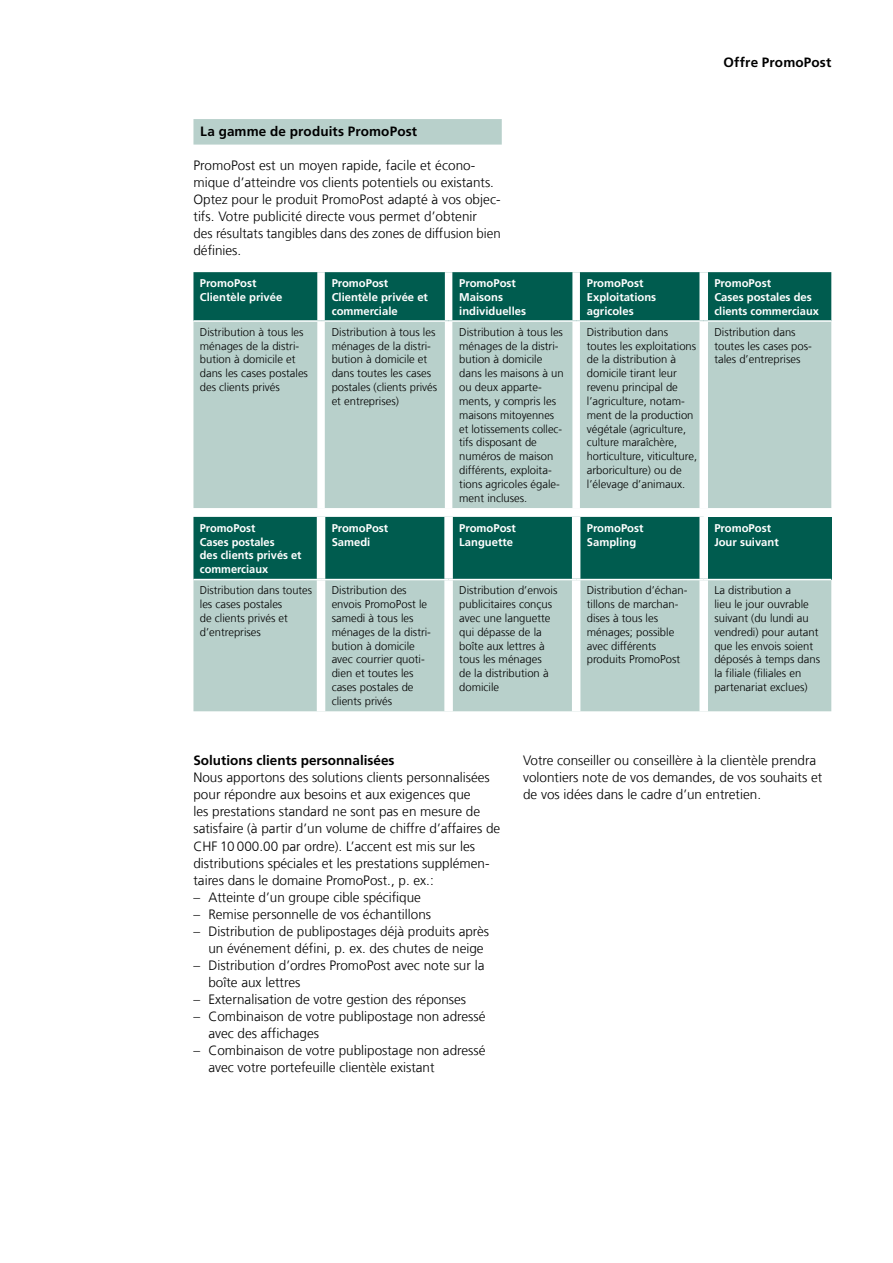
<style>
.page{position:relative;width:893px;height:1263px;background:#fff}
.page>*{position:absolute;margin:0;border:0;box-sizing:border-box;transform-origin:0 0}
.t1{font:300 13.5px/17px "Frutiger LT Com";color:#000}
.t2{font:700 13.5px "Frutiger LT Com";letter-spacing:.005em;color:#000}
.t3{font:300 11.25px/13.8px "Frutiger LT Com";color:#000}
.t4{font:700 11.25px/13.8px "Frutiger LT Com";color:#fff}
</style>
<div class="page">
<div style="left:193px;top:119px;width:309px;height:26px;background:#b8d0cb"></div>
<div style="left:193px;top:272px;width:638px;height:48px;background:#005c4f"></div>
<div style="left:193px;top:322px;width:638px;height:186px;background:#b8d0cb"></div>
<div style="left:317px;top:272px;width:8px;height:48px;background:#fff"></div>
<div style="left:445px;top:272px;width:7px;height:48px;background:#fff"></div>
<div style="left:572px;top:272px;width:8px;height:48px;background:#fff"></div>
<div style="left:317px;top:322px;width:8px;height:186px;background:#fff"></div>
<div style="left:445px;top:322px;width:7px;height:186px;background:#fff"></div>
<div style="left:572px;top:322px;width:8px;height:186px;background:#fff"></div>
<div style="left:699px;top:272px;width:9px;height:48px;background:#fff"></div>
<div style="left:699px;top:322px;width:9px;height:186px;background:#fff"></div>
<div style="left:193px;top:517px;width:506px;height:62px;background:#005c4f"></div>
<div style="left:704px;top:517px;width:127px;height:62px;background:#005c4f"></div>
<div style="left:193px;top:580px;width:638px;height:131px;background:#b8d0cb"></div>
<div style="left:317px;top:517px;width:8px;height:62px;background:#fff"></div>
<div style="left:444px;top:517px;width:9px;height:62px;background:#fff"></div>
<div style="left:572px;top:517px;width:8px;height:62px;background:#fff"></div>
<div style="left:317px;top:580px;width:8px;height:131px;background:#fff"></div>
<div style="left:444px;top:580px;width:9px;height:131px;background:#fff"></div>
<div style="left:572px;top:580px;width:8px;height:131px;background:#fff"></div>
<div style="left:699px;top:517px;width:9px;height:62px;background:#fff"></div>
<div style="left:699px;top:580px;width:9px;height:131px;background:#fff"></div>
<h2 class="t2" style="left:200px;top:123px;width:218px">La gamme de produits PromoPost</h2>
<p class="t1" style="left:193px;top:157px;width:309px">PromoPost est un moyen rapide, facile et écono&shy;mique d’atteindre vos clients potentiels ou existants.<br>Optez pour le produit PromoPost adapté à vos objec&shy;tifs. Votre publicité directe vous permet d’obtenir<br>des résultats tangibles dans des zones de diffusion bien définies.</p>
<p class="t2" style="left:723px;top:54px;width:109px">Offre PromoPost</p>
<p class="t4" style="left:200px;top:276px;width:84px">PromoPost<br>Clientèle privée</p>
<p class="t4" style="left:332px;top:276px;width:98px">PromoPost<br>Clientèle privée et commerciale</p>
<p class="t4" style="left:459px;top:276px;width:68px">PromoPost<br>Maisons individuelles</p>
<p class="t4" style="left:587px;top:276px;width:71px">PromoPost<br>Exploitations agricoles</p>
<p class="t4" style="left:714px;top:276px;width:106px">PromoPost<br>Cases postales des clients commerciaux</p>
<p class="t3" style="left:200px;top:325px;width:110px">Distribution à tous les ménages de la distri&shy;bution à domicile et dans les cases postales des clients privés</p>
<p class="t3" style="left:332px;top:325px;width:107px">Distribution à tous les ménages de la distri&shy;bution à domicile et dans toutes les cases postales (clients privés et entreprises)</p>
<p class="t3" style="left:459px;top:325px;width:106px">Distribution à tous les ménages de la distri&shy;bution à domicile dans les maisons à un ou deux apparte&shy;ments, y compris les maisons mitoyennes et lotissements collec&shy;tifs disposant de numéros de maison différents, exploita&shy;tions agricoles égale&shy;ment incluses.</p>
<p class="t3" style="left:587px;top:325px;width:112px">Distribution dans toutes les exploitations de la distribution à domicile tirant leur revenu principal de l’agriculture, notam&shy;ment de la production végétale (agriculture, culture maraîchère, horticulture, viticulture, arboriculture) ou de l’élevage d’animaux.</p>
<p class="t3" style="left:714px;top:325px;width:98px">Distribution dans toutes les cases pos&shy;tales d’entreprises</p>
<p class="t4" style="left:200px;top:521px;width:103px">PromoPost<br>Cases postales<br>des clients privés et commerciaux</p>
<p class="t4" style="left:332px;top:521px;width:58px">PromoPost<br>Samedi</p>
<p class="t4" style="left:459px;top:521px;width:58px">PromoPost<br>Languette</p>
<p class="t4" style="left:587px;top:521px;width:58px">PromoPost<br>Sampling</p>
<p class="t4" style="left:714px;top:521px;width:66px">PromoPost<br>Jour suivant</p>
<p class="t3" style="left:200px;top:584px;width:114px">Distribution dans toutes les cases postales<br>de clients privés et d’entreprises</p>
<p class="t3" style="left:332px;top:584px;width:100px">Distribution des envois PromoPost le samedi à tous les ménages de la distri&shy;bution à domicile avec courrier quoti&shy;dien et toutes les cases postales de clients privés</p>
<p class="t3" style="left:459px;top:584px;width:100px">Distribution d’envois publicitaires conçus avec une languette qui dépasse de la boîte aux lettres à tous les ménages<br>de la distribution à domicile</p>
<p class="t3" style="left:587px;top:584px;width:101px">Distribution d’échan&shy;tillons de marchan&shy;dises à tous les ménages; possible avec différents produits PromoPost</p>
<p class="t3" style="left:714px;top:584px;width:107px">La distribution a<br>lieu le jour ouvrable suivant (du lundi au vendredi) pour autant que les envois soient déposés à temps dans la filiale (filiales en partenariat exclues)</p>
<h3 class="t2" style="left:193px;top:753px;width:203px">Solutions clients personnalisées</h3>
<p class="t1" style="left:193px;top:769px;width:308px">Nous apportons des solutions clients personnalisées pour répondre aux besoins et aux exigences que<br>les prestations standard ne sont pas en mesure de satisfaire (à partir d’un volume de chiffre d’affaires de CHF 10 000.00 par ordre). L’accent est mis sur les distributions spéciales et les prestations supplémen&shy;taires dans le domaine PromoPost., p. ex.:</p>
<p class="t1" style="left:193px;top:888px;width:229px">– Atteinte d’un groupe cible spécifique</p>
<p class="t1" style="left:193px;top:905px;width:239px">– Remise personnelle de vos échantillons</p>
<p class="t1" style="left:208px;top:922px;width:282px;text-indent:-15px">– Distribution de publipostages déjà produits après un événement défini, p. ex. des chutes de neige</p>
<p class="t1" style="left:208px;top:956px;width:278px;text-indent:-15px">– Distribution d’ordres PromoPost avec note sur la boîte aux lettres</p>
<p class="t1" style="left:193px;top:990px;width:274px">– Externalisation de votre gestion des réponses</p>
<p class="t1" style="left:208px;top:1007px;width:279px;text-indent:-15px">– Combinaison de votre publipostage non adressé avec des affichages</p>
<p class="t1" style="left:208px;top:1041px;width:279px;text-indent:-15px">– Combinaison de votre publipostage non adressé avec votre portefeuille clientèle existant</p>
<p class="t1" style="left:523px;top:752px;width:301px">Votre conseiller ou conseillère à la clientèle prendra volontiers note de vos demandes, de vos souhaits et de vos idées dans le cadre d’un entretien.</p>
</div>
